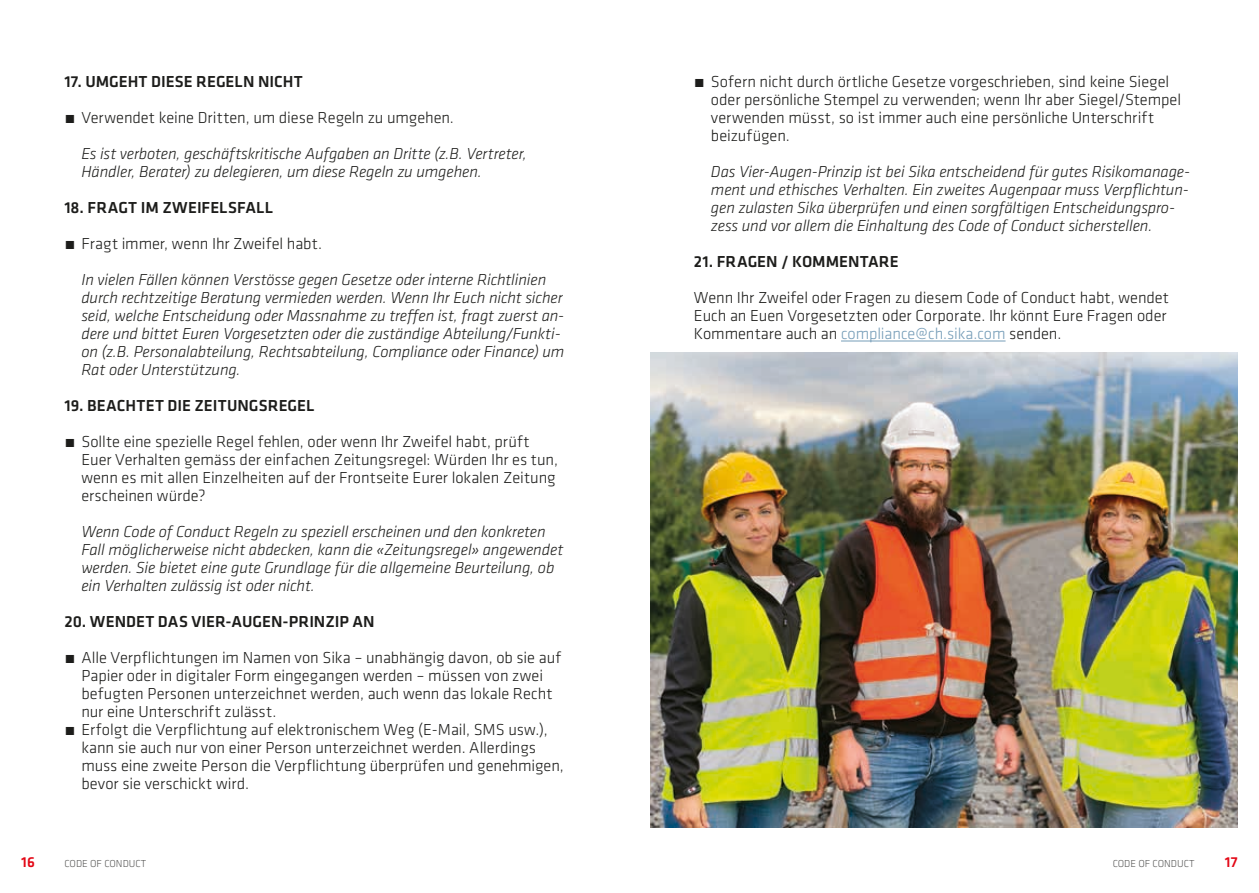
<style>
.page{position:relative;width:1259px;height:893px;background:#fff}
.page>*{position:absolute;margin:0;border:0;box-sizing:border-box;transform-origin:0 0}
.t1{font:italic 300 16.5px/18px "Klavika";letter-spacing:-.005em;color:#1d1d1b}
.SI_Klavica_List_01{font:300 16.5px/18px "Klavika";letter-spacing:-.005em;color:#1d1d1b}
.Sub-chapter{font:500 16.5px "Klavika";color:#1d1d1b}
.t2{font:500 15px "Klavika";color:#e30614}
.t3{font:300 10.5px "Klavika";color:#575756}
.s1{font-style:normal}
.s2{color:#769db8}
</style>
<div class="page">
<img style="left:651px;top:352px;width:586px;height:475px">
<hr style="left:841px;top:341px;width:164px;height:1px;background:#769db8">
<p class="Sub-chapter" style="left:64px;top:71px;width:240px">17. UMGEHT DIESE REGELN NICHT</p>
<p class="t1" style="left:81px;top:100px;width:447px;line-height:36px;text-indent:-17px"><span class="s1">́ Verwendet keine Dritten, um diese Regeln zu umgehen.<br></span>Es ist verboten, geschäftskritische Aufgaben an Dritte (z.B. Vertreter,</p>
<p class="t1" style="left:81px;top:163px;width:402px">Händler, Berater) zu delegieren, um diese Regeln zu umgehen.</p>
<p class="Sub-chapter" style="left:64px;top:197px;width:210px">18. FRAGT IM ZWEIFELSFALL</p>
<p class="t1" style="left:81px;top:226px;width:466px;line-height:36px;text-indent:-17px"><span class="s1">́ Fragt immer, wenn Ihr Zweifel habt.<br></span>In vielen Fällen können Verstösse gegen Gesetze oder interne Richtlinien</p>
<p class="t1" style="left:81px;top:289px;width:484px">durch rechtzeitige Beratung vermieden werden. Wenn Ihr Euch nicht sicher seid, welche Entscheidung oder Massnahme zu treffen ist, fragt zuerst an&shy;dere und bittet Euren Vorgesetzten oder die zuständige Abteilung/Funkti&shy;on (z.B. Personalabteilung, Rechtsabteilung, Compliance oder Finance) um Rat oder Unterstützung.</p>
<p class="Sub-chapter" style="left:64px;top:395px;width:251px">19. BEACHTET DIE ZEITUNGSREGEL</p>
<p class="SI_Klavica_List_01" style="left:81px;top:433px;width:478px;text-indent:-17px">́ Sollte eine spezielle Regel fehlen, oder wenn Ihr Zweifel habt, prüft Euer Verhalten gemäss der einfachen Zeitungsregel: Würden Ihr es tun, wenn es mit allen Einzelheiten auf der Frontseite Eurer lokalen Zeitung erscheinen würde?</p>
<p class="t1" style="left:81px;top:523px;width:483px">Wenn Code of Conduct Regeln zu speziell erscheinen und den konkreten Fall möglicherweise nicht abdecken, kann die «Zeitungsregel» angewendet werden. Sie bietet eine gute Grundlage für die allgemeine Beurteilung, ob ein Verhalten zulässig ist oder nicht.</p>
<p class="Sub-chapter" style="left:64px;top:611px;width:312px">20. WENDET DAS VIER-AUGEN-PRINZIP AN</p>
<p class="SI_Klavica_List_01" style="left:81px;top:649px;width:481px;text-indent:-17px">́ Alle Verpflichtungen im Namen von Sika – unabhängig davon, ob sie auf Papier oder in digitaler Form eingegangen werden – müssen von zwei befugten Personen unterzeichnet werden, auch wenn das lokale Recht nur eine Unterschrift zulässt.</p>
<p class="SI_Klavica_List_01" style="left:81px;top:721px;width:484px;text-indent:-17px">́ Erfolgt die Verpflichtung auf elektronischem Weg (E-Mail, SMS usw.), kann sie auch nur von einer Person unterzeichnet werden. Allerdings muss eine zweite Person die Verpflichtung überprüfen und genehmigen, bevor sie verschickt wird.</p>
<p class="SI_Klavica_List_01" style="left:711px;top:73px;width:472px;text-indent:-17px">́ Sofern nicht durch örtliche Gesetze vorgeschrieben, sind keine Siegel oder persönliche Stempel zu verwenden; wenn Ihr aber Siegel/Stempel verwenden müsst, so ist immer auch eine persönliche Unterschrift beizufügen.</p>
<p class="t1" style="left:711px;top:163px;width:481px">Das Vier-Augen-Prinzip ist bei Sika entscheidend für gutes Risikomanage&shy;ment und ethisches Verhalten. Ein zweites Augenpaar muss Verpflichtun&shy;gen zulasten Sika überprüfen und einen sorgfältigen Entscheidungspro&shy;zess und vor allem die Einhaltung des Code of Conduct sicherstellen.</p>
<p class="Sub-chapter" style="left:694px;top:251px;width:206px">21. FRAGEN / KOMMENTARE</p>
<p class="SI_Klavica_List_01" style="left:694px;top:289px;width:477px">Wenn Ihr Zweifel oder Fragen zu diesem Code of Conduct habt, wendet<br>Euch an Euen Vorgesetzten oder Corporate. Ihr könnt Eure Fragen oder<br>Kommentare auch an <span class="s2">compliance@ch.sika.com</span> senden.</p>
<p class="t2" style="left:21px;top:852px;width:15px">16</p>
<p class="t3" style="left:64px;top:857px;width:83px">CODE OF CONDUCT</p>
<p class="t3" style="left:1112px;top:857px;width:83px">CODE OF CONDUCT</p>
<p class="t2" style="left:1224px;top:852px;width:14px">17</p>
</div>
